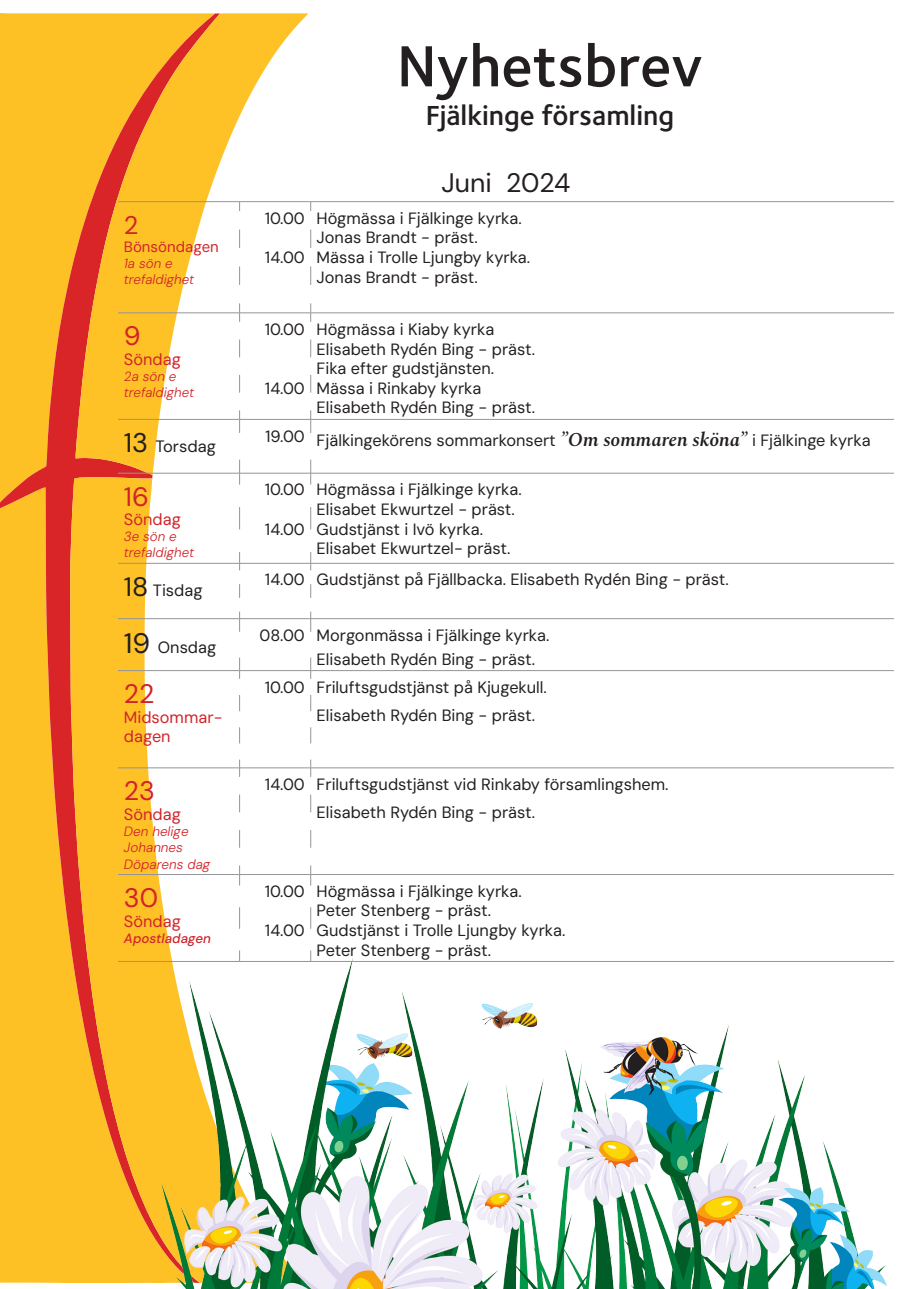
<style>
.page{position:relative;width:919px;height:1289px;background:#fff}
.page>*{position:absolute;margin:0;border:0;box-sizing:border-box;transform-origin:0 0}
.t1{font:600 60px "Foundry Sterling OT3";color:#231f20}
.t2{font:600 28.5px "Foundry Sterling OT3";color:#231f20}
.t3{font:26.7px "DM Sans 9 pt";color:#d1232a}
.t4{font:26.7px "DM Sans 9 pt";letter-spacing:-.005em;color:#231f20}
.t5{font:25.5px "DM Sans 9 pt";color:#d1232a}
.t6{font:16.5px "DM Sans 9 pt";color:#231f20}
.t7{font:16.35px/19.6px "DM Sans 9 pt";color:#231f20}
.t8{font:16.35px/19.6px "DM Sans 9 pt";color:#d1232a}
.t9{font:15px "DM Sans 9 pt";color:#d1232a}
.t10{font:italic 13.5px/16.2px "DM Sans 9 pt";color:#d1232a}
.t11{font:italic 13.35px/16px "DM Sans 9 pt";color:#d1232a}
.t12{font:italic 500 13.35px "DM Sans";color:#d1232a}
.s1{font-size:27px}
.s2{font-family:"Spectral";font-weight:600;font-style:italic;font-size:19.35px}
.s3{font-size:26.7px}
.s4{font-size:28.2px}
</style>
<div class="page">
<svg style="left:0;top:14px;width:153px;height:1268px;background:#f8aa25"></svg>
<svg style="left:70px;top:477px;width:235px;height:805px"></svg>
<svg style="left:76px;top:13px;width:232px;height:462px;fill:#fec128"></svg>
<hr style="left:239px;top:202px;width:1px;height:110px;background:#fff">
<hr style="left:239px;top:313px;width:1px;height:106px;background:#fff">
<hr style="left:239px;top:419px;width:1px;height:54px;background:#fff">
<hr style="left:239px;top:473px;width:1px;height:90px;background:#fff">
<hr style="left:239px;top:563px;width:1px;height:55px;background:#fff">
<hr style="left:239px;top:619px;width:1px;height:51px;background:#fff">
<hr style="left:239px;top:670px;width:1px;height:97px;background:#fff">
<hr style="left:239px;top:768px;width:1px;height:106px;background:#fff">
<hr style="left:239px;top:874px;width:1px;height:87px;background:#fff">
<svg style="left:239px;top:229px;width:1px;height:56px"></svg>
<svg style="left:310px;top:229px;width:1px;height:56px"></svg>
<svg style="left:239px;top:339px;width:1px;height:53px"></svg>
<svg style="left:239px;top:303px;width:1px;height:19px"></svg>
<svg style="left:310px;top:339px;width:1px;height:53px"></svg>
<svg style="left:310px;top:303px;width:1px;height:19px"></svg>
<svg style="left:239px;top:410px;width:1px;height:23px"></svg>
<svg style="left:310px;top:410px;width:1px;height:23px"></svg>
<svg style="left:239px;top:507px;width:1px;height:22px"></svg>
<svg style="left:239px;top:459px;width:1px;height:25px"></svg>
<svg style="left:310px;top:507px;width:1px;height:22px"></svg>
<svg style="left:310px;top:459px;width:1px;height:25px"></svg>
<svg style="left:239px;top:584px;width:1px;height:14px"></svg>
<svg style="left:239px;top:552px;width:1px;height:18px"></svg>
<svg style="left:310px;top:584px;width:1px;height:14px"></svg>
<svg style="left:310px;top:552px;width:1px;height:18px"></svg>
<svg style="left:239px;top:611px;width:1px;height:20px"></svg>
<svg style="left:310px;top:611px;width:1px;height:20px"></svg>
<svg style="left:239px;top:695px;width:1px;height:48px"></svg>
<svg style="left:239px;top:657px;width:1px;height:22px"></svg>
<svg style="left:310px;top:695px;width:1px;height:48px"></svg>
<svg style="left:310px;top:657px;width:1px;height:22px"></svg>
<svg style="left:239px;top:794px;width:1px;height:53px"></svg>
<svg style="left:239px;top:759px;width:1px;height:18px"></svg>
<svg style="left:310px;top:794px;width:1px;height:53px"></svg>
<svg style="left:310px;top:759px;width:1px;height:18px"></svg>
<svg style="left:239px;top:907px;width:1px;height:21px"></svg>
<svg style="left:239px;top:865px;width:1px;height:20px"></svg>
<svg style="left:310px;top:907px;width:1px;height:21px"></svg>
<svg style="left:310px;top:865px;width:1px;height:20px"></svg>
<hr style="left:118px;top:201px;width:121px;height:1px;background:#939598">
<hr style="left:239px;top:201px;width:72px;height:1px;background:#939598">
<hr style="left:311px;top:201px;width:582px;height:1px;background:#939598">
<hr style="left:118px;top:312px;width:121px;height:1px;background:#939598">
<hr style="left:239px;top:312px;width:72px;height:1px;background:#939598">
<hr style="left:311px;top:312px;width:582px;height:1px;background:#939598">
<hr style="left:118px;top:419px;width:121px;height:1px;background:#939598">
<hr style="left:239px;top:419px;width:72px;height:1px;background:#939598">
<hr style="left:311px;top:419px;width:582px;height:1px;background:#939598">
<hr style="left:118px;top:473px;width:121px;height:1px;background:#939598">
<hr style="left:239px;top:473px;width:72px;height:1px;background:#939598">
<hr style="left:311px;top:473px;width:582px;height:1px;background:#939598">
<hr style="left:118px;top:563px;width:121px;height:1px;background:#939598">
<hr style="left:239px;top:563px;width:72px;height:1px;background:#939598">
<hr style="left:311px;top:563px;width:582px;height:1px;background:#939598">
<hr style="left:118px;top:618px;width:121px;height:1px;background:#939598">
<hr style="left:239px;top:618px;width:72px;height:1px;background:#939598">
<hr style="left:311px;top:618px;width:582px;height:1px;background:#939598">
<hr style="left:118px;top:670px;width:121px;height:1px;background:#939598">
<hr style="left:239px;top:670px;width:72px;height:1px;background:#939598">
<hr style="left:311px;top:670px;width:582px;height:1px;background:#939598">
<hr style="left:118px;top:767px;width:121px;height:1px;background:#939598">
<hr style="left:239px;top:767px;width:72px;height:1px;background:#939598">
<hr style="left:311px;top:767px;width:582px;height:1px;background:#939598">
<hr style="left:118px;top:874px;width:121px;height:1px;background:#939598">
<hr style="left:239px;top:874px;width:72px;height:1px;background:#939598">
<hr style="left:311px;top:874px;width:582px;height:1px;background:#939598">
<hr style="left:118px;top:961px;width:121px;height:1px;background:#939598">
<hr style="left:311px;top:961px;width:582px;height:1px;background:#939598">
<img style="left:161px;top:957px;width:724px;height:331px">
<p class="t1" style="left:397px;top:19px;width:307px">Nyhetsbrev</p>
<p class="t2" style="left:425px;top:93px;width:250px">Fjälkinge församling</p>
<p class="t5" style="left:124px;top:209px;width:16px">2</p>
<p class="t9" style="left:124px;top:238px;width:96px">Bönsöndagen</p>
<p class="t11" style="left:124px;top:255px;width:72px">1a sön e trefaldighet</p>
<p class="t3" style="left:124px;top:319px;width:18px">9</p>
<p class="t8" style="left:124px;top:349px;width:59px">Söndag</p>
<p class="t11" style="left:124px;top:368px;width:72px">2a sön e trefaldighet</p>
<p class="t7" style="left:265px;top:208px;width:42px">10.00</p>
<p class="t7" style="left:265px;top:247px;width:41px">14.00</p>
<p class="t4" style="left:441px;top:166px;width:130px">Juni 2024</p>
<p class="t7" style="left:316px;top:208px;width:215px">Högmässa i Fjälkinge kyrka.<br>Jonas Brandt - präst.<br>Mässa i Trolle Ljungby kyrka.<br>Jonas Brandt - präst.</p>
<p class="t7" style="left:265px;top:319px;width:42px">10.00</p>
<p class="t7" style="left:265px;top:378px;width:41px">14.00</p>
<p class="t7" style="left:316px;top:319px;width:179px">Högmässa i Kiaby kyrka</p>
<p class="t7" style="left:316px;top:339px;width:220px">Elisabeth Rydén Bing - präst.<br>Fika efter gudstjänsten.</p>
<p class="t7" style="left:316px;top:378px;width:166px">Mässa i Rinkaby kyrka</p>
<p class="t7" style="left:316px;top:398px;width:220px">Elisabeth Rydén Bing - präst.</p>
<p class="t6" style="left:124px;top:436px;width:93px"><span class="s1">13</span> Torsdag</p>
<p class="t7" style="left:265px;top:426px;width:41px">19.00</p>
<p class="t7" style="left:316px;top:430px;width:555px">Fjälkingekörens sommarkonsert <span class="s2">”Om sommaren sköna”</span> i Fjälkinge kyrka</p>
<p class="t3" style="left:124px;top:480px;width:27px">16</p>
<p class="t8" style="left:124px;top:509px;width:59px">Söndag</p>
<p class="t11" style="left:124px;top:528px;width:72px">3e sön e trefaldighet</p>
<p class="t7" style="left:316px;top:480px;width:207px">Högmässa i Fjälkinge kyrka.<br>Elisabet Ekwurtzel - präst.</p>
<p class="t7" style="left:316px;top:519px;width:168px">Gudstjänst i Ivö kyrka.</p>
<p class="t7" style="left:316px;top:538px;width:195px">Elisabet Ekwurtzel- präst.</p>
<p class="t7" style="left:265px;top:480px;width:42px">10.00</p>
<p class="t7" style="left:265px;top:519px;width:41px">14.00</p>
<p class="t7" style="left:124px;top:580px;width:80px"><span class="s3">18</span> Tisdag</p>
<p class="t7" style="left:265px;top:570px;width:41px">14.00</p>
<p class="t7" style="left:316px;top:570px;width:413px">Gudstjänst på Fjällbacka. Elisabeth Rydén Bing - präst.</p>
<p class="t7" style="left:124px;top:637px;width:94px"><span class="s4">19</span> Onsdag</p>
<p class="t7" style="left:259px;top:625px;width:47px">08.00</p>
<p class="t7" style="left:316px;top:625px;width:234px">Morgonmässa i Fjälkinge kyrka.</p>
<p class="t7" style="left:316px;top:649px;width:220px">Elisabeth Rydén Bing - präst.</p>
<p class="t3" style="left:124px;top:677px;width:32px">22</p>
<p class="t8" style="left:124px;top:707px;width:100px">Midsommar&shy;dagen</p>
<p class="t7" style="left:265px;top:677px;width:42px">10.00</p>
<p class="t7" style="left:316px;top:677px;width:232px">Friluftsgudstjänst på Kjugekull.</p>
<p class="t7" style="left:316px;top:705px;width:220px">Elisabeth Rydén Bing - präst.</p>
<p class="t3" style="left:124px;top:774px;width:33px">23</p>
<p class="t8" style="left:124px;top:804px;width:59px">Söndag</p>
<p class="t10" style="left:124px;top:823px;width:88px">Den helige<br>Johannes<br>Döparens dag</p>
<p class="t3" style="left:124px;top:881px;width:36px">30</p>
<p class="t8" style="left:124px;top:911px;width:59px">Söndag</p>
<p class="t12" style="left:124px;top:929px;width:89px">Apostladagen</p>
<p class="t7" style="left:265px;top:774px;width:41px">14.00</p>
<p class="t7" style="left:316px;top:774px;width:353px">Friluftsgudstjänst vid Rinkaby församlingshem.</p>
<p class="t7" style="left:316px;top:802px;width:220px">Elisabeth Rydén Bing - präst.</p>
<p class="t7" style="left:265px;top:881px;width:42px">10.00</p>
<p class="t7" style="left:265px;top:920px;width:41px">14.00</p>
<p class="t7" style="left:316px;top:881px;width:207px">Högmässa i Fjälkinge kyrka.<br>Peter Stenberg - präst.</p>
<p class="t7" style="left:316px;top:920px;width:250px">Gudstjänst i Trolle Ljungby kyrka.</p>
<p class="t7" style="left:316px;top:939px;width:176px">Peter Stenberg - präst.</p>
</div>
